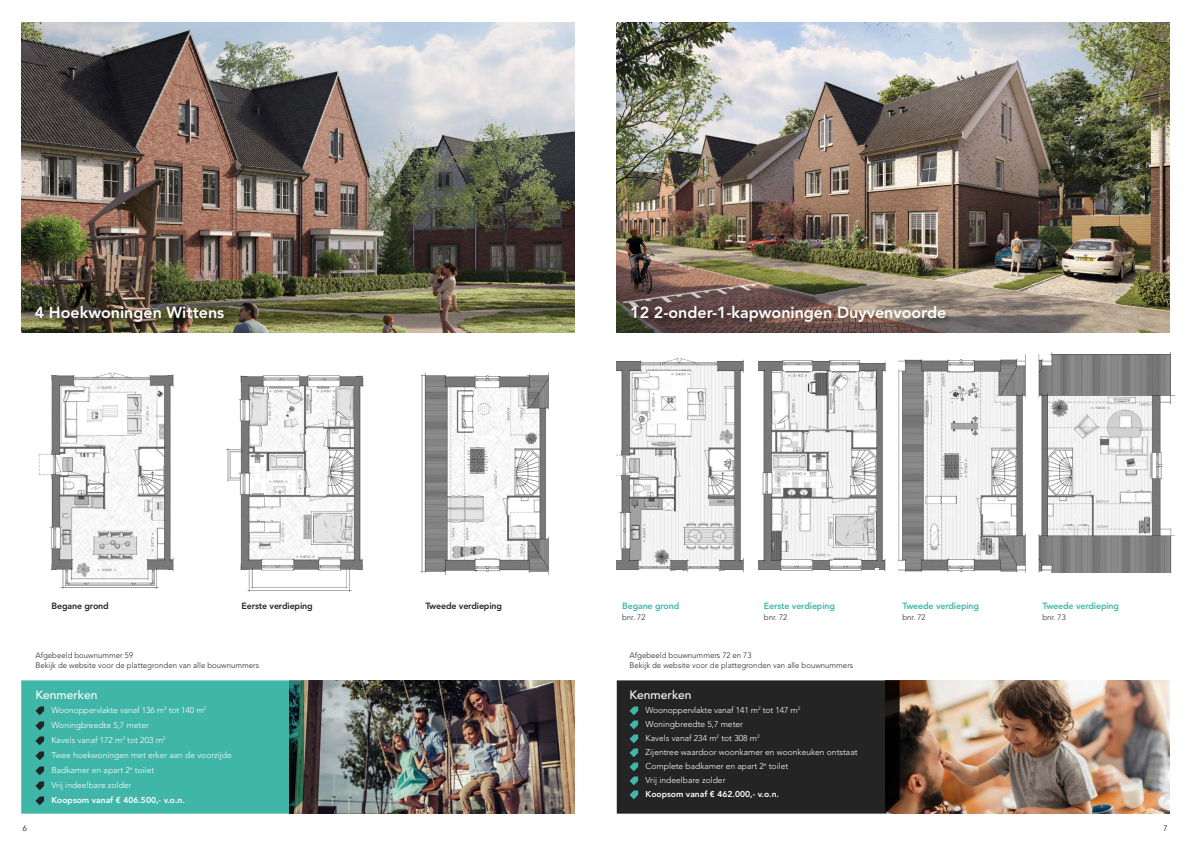
<style>
.page{position:relative;width:1191px;height:842px;background:#fff}
.page>*{position:absolute;margin:0;border:0;box-sizing:border-box;transform-origin:0 0}
.t1{font:800 16px "Avenir LT Std";color:#fff}
.t2{font:500 12px "Avenir LT Std";color:#fff}
.t3{font:800 9px "Avenir LT Std";letter-spacing:-.015em;color:#40b6a8}
.t4{font:800 9px "Avenir LT Std";letter-spacing:-.015em;color:#252424}
.t5{font:300 8.5px/15px "Avenir LT Std";color:#fff}
.t6{font:800 8.5px "Avenir LT Std";color:#fff}
.t7{font:300 8px/10px "Avenir LT Std";color:#252424}
.t8{font:300 8px "Avenir LT Std";color:#000}
</style>
<div class="page">
<img style="left:304px;top:680px;width:270px;height:134px">
<img style="left:899px;top:680px;width:270px;height:134px">
<img style="left:617px;top:23px;width:552px;height:309px">
<img style="left:21px;top:23px;width:553px;height:309px">
<svg style="left:21px;top:680px;width:283px;height:134px;background:#3fafa1"></svg>
<div style="left:33px;top:303px;width:200px;height:28px;background:#000;opacity:.5"></div>
<img style="left:39px;top:372px;width:135px;height:217px">
<img style="left:226px;top:375px;width:138px;height:217px">
<img style="left:420px;top:372px;width:129px;height:203px">
<div style="left:617px;top:680px;width:282px;height:134px;background:#252424"></div>
<div style="left:628px;top:303px;width:326px;height:28px;background:#000;opacity:.5"></div>
<img style="left:617px;top:357px;width:127px;height:215px">
<img style="left:758px;top:360px;width:128px;height:212px">
<img style="left:898px;top:354px;width:128px;height:218px">
<img style="left:1039px;top:352px;width:137px;height:220px">
<h1 class="t1" style="left:35px;top:303px;width:191px">4 Hoekwoningen Wittens</h1>
<h1 class="t1" style="left:630px;top:303px;width:318px">12 2-onder-1-kapwoningen Duyvenvoorde</h1>
<p class="t4" style="left:52px;top:600px;width:59px">Begane grond</p>
<p class="t4" style="left:242px;top:601px;width:73px">Eerste verdieping</p>
<p class="t4" style="left:425px;top:600px;width:78px">Tweede verdieping</p>
<p class="t3" style="left:622px;top:600px;width:59px">Begane grond</p>
<p class="t7" style="left:622px;top:612px;width:25px">bnr. 72</p>
<p class="t3" style="left:764px;top:600px;width:73px">Eerste verdieping</p>
<p class="t7" style="left:764px;top:612px;width:25px">bnr. 72</p>
<p class="t3" style="left:902px;top:600px;width:78px">Tweede verdieping</p>
<p class="t7" style="left:902px;top:612px;width:25px">bnr. 72</p>
<p class="t3" style="left:1042px;top:600px;width:78px">Tweede verdieping</p>
<p class="t7" style="left:1042px;top:612px;width:25px">bnr. 73</p>
<p class="t7" style="left:35px;top:650px;width:225px">Afgebeeld bouwnummer 59<br>Bekijk de website voor de plattegronden van alle bouwnummers</p>
<p class="t7" style="left:629px;top:650px;width:225px">Afgebeeld bouwnummers 72 en 73<br>Bekijk de website voor de plattegronden van alle bouwnummers</p>
<h2 class="t2" style="left:35px;top:688px;width:64px">Kenmerken</h2>
<p class="t5" style="left:51px;top:703px;width:182px">Woonoppervlakte vanaf 136 m<sup>2</sup> tot 140 m<sup>2<br></sup>Woningbreedte 5,7 meter<br>Kavels vanaf 172 m<sup>2</sup> tot 203 m<sup>2<br></sup>Twee hoekwoningen met erker aan de voorzijde<br>Badkamer en apart 2<sup>e</sup> toilet<br>Vrij indeelbare zolder</p>
<p class="t6" style="left:51px;top:795px;width:135px">Koopsom vanaf € 406.500,- v.o.n.</p>
<h2 class="t2" style="left:629px;top:688px;width:64px">Kenmerken</h2>
<p class="t5" style="left:645px;top:703px;width:214px;line-height:14px">Woonoppervlakte vanaf 141 m<sup>2</sup> tot 147 m<sup>2<br></sup>Woningbreedte 5,7 meter<br>Kavels vanaf 234 m<sup>2</sup> tot 308 m<sup>2<br></sup>Zijentree waardoor woonkamer en woonkeuken ontstaat Complete badkamer en apart 2<sup>e</sup> toilet<br>Vrij indeelbare zolder</p>
<p class="t6" style="left:645px;top:789px;width:135px">Koopsom vanaf € 462.000,- v.o.n.</p>
<p class="t8" style="left:23px;top:823px;width:6px">6</p>
<p class="t8" style="left:1163px;top:823px;width:6px">7</p>
</div>
